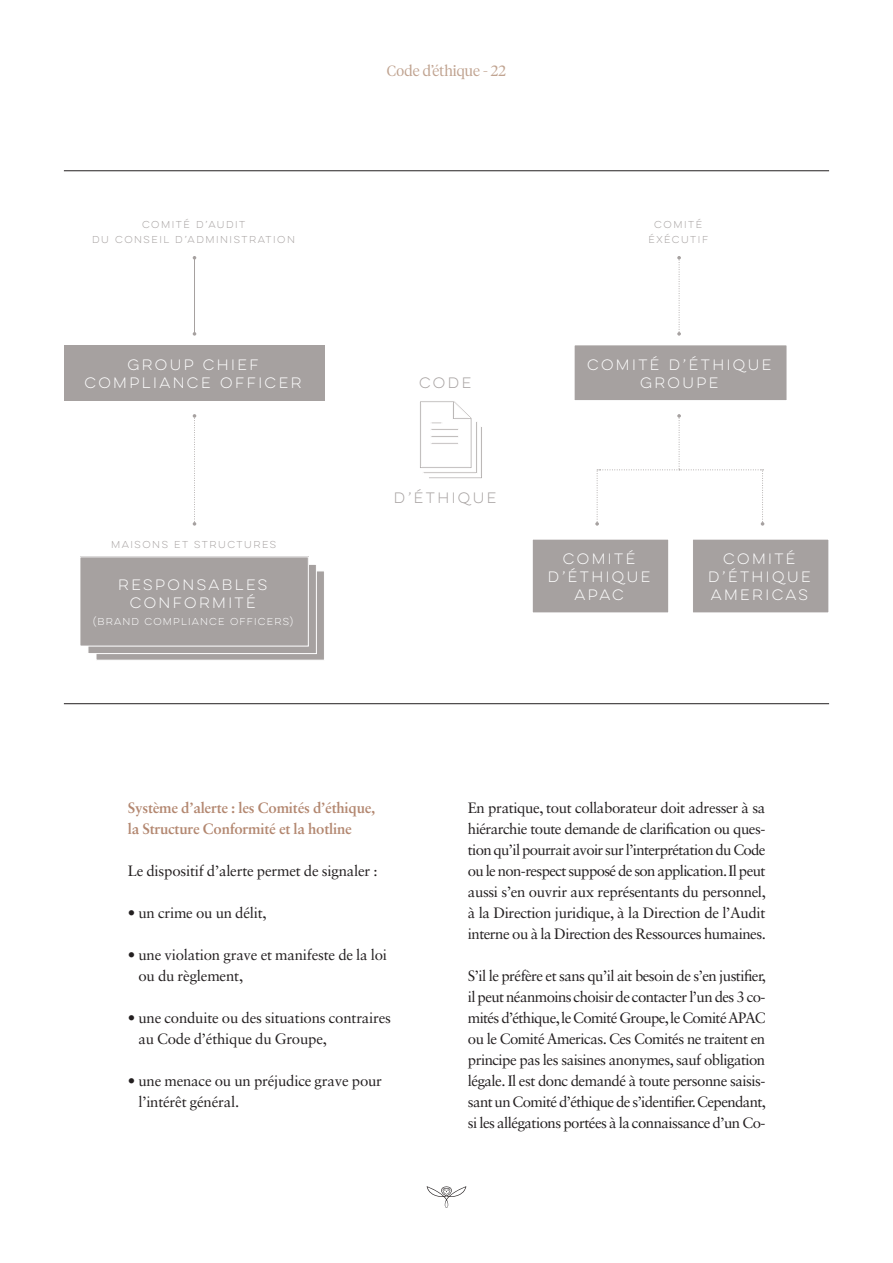
<style>
.page{position:relative;width:893px;height:1263px;background:#fff}
.page>*{position:absolute;margin:0;border:0;box-sizing:border-box;transform-origin:0 0}
.t1{font:15px/21px "Sabon LT Std";letter-spacing:-.015em;color:#231f20}
.t2{font:700 15px/21px "Sabon LT Std";letter-spacing:-.015em;color:#b38770}
.t3{font:300 14.85px "Tiempos Headline";color:#c0a390}
.t4{font:13.5px/18px "Lulo Clean One";letter-spacing:-.02em;color:#fff;text-align:center}
.t5{font:13.5px "Lulo Clean One";letter-spacing:-.02em;color:#a6a1a0}
.t6{font:9px/15px "Lulo Clean One";letter-spacing:-.03em;color:#a6a1a0;text-align:center}
.t7{font:9px "Lulo Clean One";letter-spacing:-.07em;color:#fff}
</style>
<div class="page">
<svg style="left:427px;top:1186px;width:39px;height:22px"></svg>
<hr style="left:64px;top:703px;width:765px;height:1px;background:#231f20">
<hr style="left:64px;top:170px;width:765px;height:1px;background:#231f20">
<div style="left:96px;top:571px;width:229px;height:89px;background:#a6a1a0;border:1px solid #fff"></div>
<div style="left:88px;top:564px;width:229px;height:90px;background:#a6a1a0;border:1px solid #fff"></div>
<svg style="left:193px;top:414px;width:3px;height:112px"></svg>
<svg style="left:595px;top:414px;width:169px;height:112px"></svg>
<hr style="left:194px;top:258px;width:1px;height:76px;background:#a6a1a0">
<svg style="left:677px;top:256px;width:4px;height:80px"></svg>
<div style="left:64px;top:345px;width:261px;height:56px;background:#a6a1a0"></div>
<div style="left:574px;top:345px;width:213px;height:56px;background:#a6a1a0"></div>
<div style="left:574px;top:345px;width:213px;height:56px;border:1px solid #fff"></div>
<div style="left:532px;top:539px;width:137px;height:74px;background:#a6a1a0"></div>
<div style="left:532px;top:539px;width:137px;height:74px;border:1px solid #fff"></div>
<div style="left:692px;top:539px;width:137px;height:74px;background:#a6a1a0"></div>
<div style="left:692px;top:539px;width:137px;height:74px;border:1px solid #fff"></div>
<div style="left:80px;top:557px;width:228px;height:89px;background:#a6a1a0"></div>
<div style="left:80px;top:557px;width:229px;height:89px;border:1px solid #fff"></div>
<svg style="left:420px;top:401px;width:62px;height:78px"></svg>
<p class="t3" style="left:387px;top:61px;width:121px">Code d’éthique - 22</p>
<p class="t6" style="left:92px;top:217px;width:206px">COMITÉ D’AUDIT<br>DU CONSEIL D’ADMINISTRATION</p>
<p class="t6" style="left:648px;top:217px;width:63px">COMITÉ<br>ÉXÉCUTIF</p>
<p class="t4" style="left:84px;top:355px;width:221px">GROUP CHIEF<br>COMPLIANCE OFFICER</p>
<p class="t4" style="left:587px;top:355px;width:188px">COMITÉ D’ÉTHIQUE<br>GROUPE</p>
<p class="t5" style="left:419px;top:374px;width:56px">CODE</p>
<p class="t6" style="left:111px;top:537px;width:168px">MAISONS ET STRUCTURES</p>
<p class="t4" style="left:118px;top:576px;width:153px">RESPONSABLES<br>CONFORMITÉ</p>
<p class="t7" style="left:93px;top:615px;width:203px">(BRAND COMPLIANCE OFFICERS)</p>
<p class="t5" style="left:394px;top:489px;width:107px">D’ÉTHIQUE</p>
<p class="t4" style="left:548px;top:550px;width:107px">COMITÉ<br>D’ÉTHIQUE<br>APAC</p>
<p class="t4" style="left:708px;top:550px;width:107px">COMITÉ<br>D’ÉTHIQUE<br>AMERICAS</p>
<p class="t2" style="left:128px;top:797px;width:249px">Système d’alerte : les Comités d’éthique, la Structure Conformité et la hotline</p>
<p class="t1" style="left:128px;top:860px;width:251px">Le dispositif d’alerte permet de signaler :</p>
<p class="t1" style="left:128px;top:902px;width:140px">• un crime ou un délit,</p>
<p class="t1" style="left:138px;top:944px;width:250px;text-indent:-11px">• une violation grave et manifeste de la loi ou du règlement,</p>
<p class="t1" style="left:138px;top:1007px;width:254px;text-indent:-11px">• une conduite ou des situations contraires au Code d’éthique du Groupe,</p>
<p class="t1" style="left:138px;top:1070px;width:245px;text-indent:-11px">• une menace ou un préjudice grave pour l’intérêt général.</p>
<p class="t1" style="left:468px;top:797px;width:300px;text-align:justify">En pratique, tout collaborateur doit adresser à sa hiérarchie toute demande de clarification ou ques&shy;tion qu’il pourrait avoir sur l’interprétation du Code ou le non-respect supposé de son application. Il peut aussi s’en ouvrir aux représentants du personnel, à la Direction juridique, à la Direction de l’Audit interne ou à la Direction des Ressources humaines.</p>
<p class="t1" style="left:468px;top:965px;width:300px;text-align:justify">S’il le préfère et sans qu’il ait besoin de s’en justifier, il peut néanmoins choisir de contacter l’un des 3 co&shy;mités d’éthique, le Comité Groupe, le Comité APAC ou le Comité Americas. Ces Comités ne traitent en principe pas les saisines anonymes, sauf obligation légale. Il est donc demandé à toute personne saisis&shy;sant un Comité d’éthique de s’identifier. Cependant, si les allégations portées à la connaissance d’un Co-</p>
</div>
